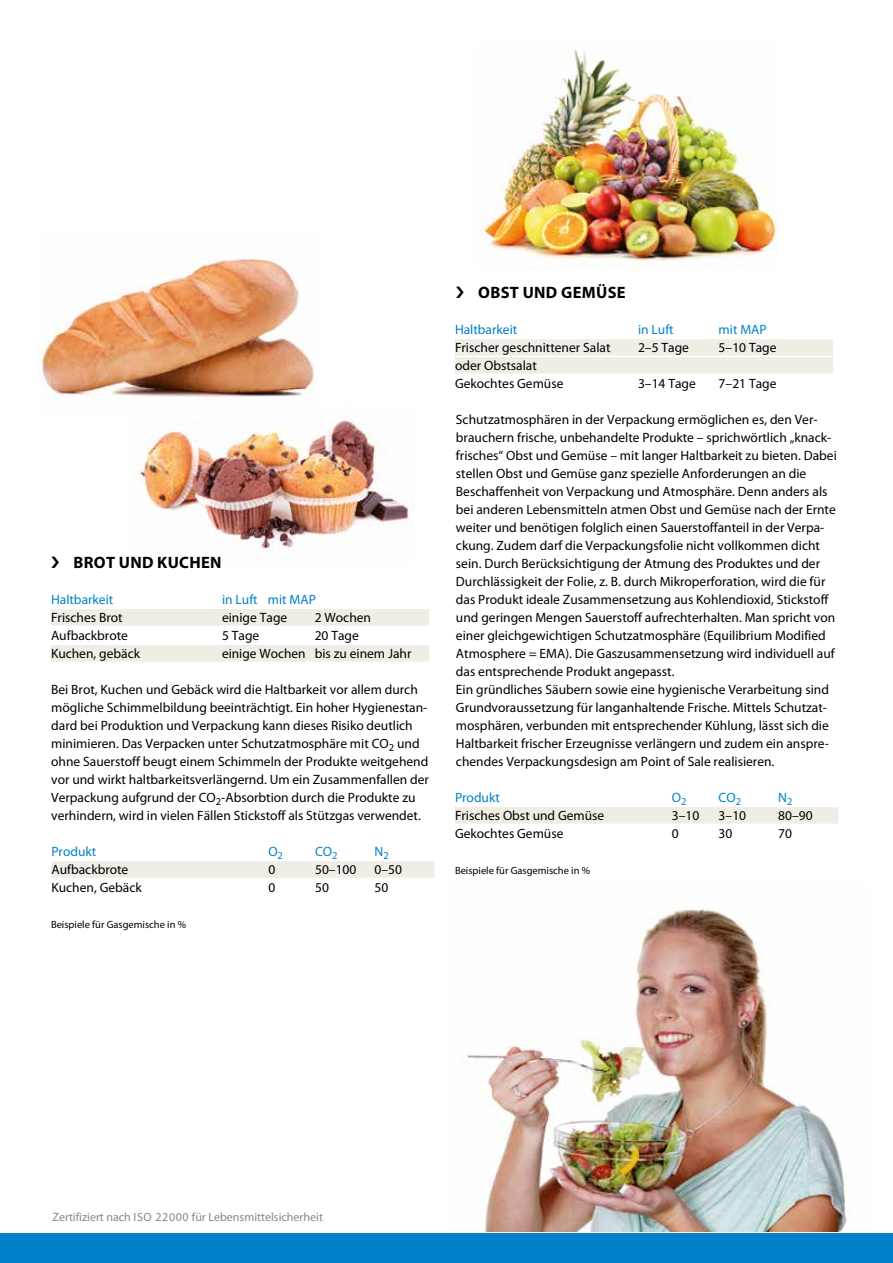
<style>
.page{position:relative;width:893px;height:1263px;background:#fff}
.page>*{position:absolute;margin:0;border:0;box-sizing:border-box;transform-origin:0 0}
.t1{font:700 16.5px "Myriad Pro";letter-spacing:.02em;color:#000}
.t2{font:13.5px/18px "Myriad Pro";color:#000}
.t3{font:13.5px "Myriad Pro";color:#0081c9}
.t4{font:12px "Myriad Pro";color:#878787}
.t5{font:10.5px "Myriad Pro";color:#000}
</style>
<div class="page">
<div style="left:0;top:1234px;width:893px;height:29px;background:#0081c9"></div>
<img style="left:467px;top:909px;width:381px;height:323px">
<img style="left:37px;top:258px;width:277px;height:144px">
<img style="left:138px;top:416px;width:276px;height:136px">
<img style="left:475px;top:48px;width:304px;height:220px">
<div style="left:51px;top:609px;width:378px;height:17px;background:#efede4"></div>
<div style="left:51px;top:645px;width:378px;height:17px;background:#efede4"></div>
<div style="left:455px;top:339px;width:378px;height:17px;background:#efede4"></div>
<div style="left:455px;top:357px;width:378px;height:17px;background:#efede4"></div>
<div style="left:51px;top:861px;width:383px;height:17px;background:#efede4"></div>
<div style="left:455px;top:807px;width:383px;height:17px;background:#efede4"></div>
<p class="t1" style="left:74px;top:551px;width:150px">BROT UND KUCHEN</p>
<p class="t3" style="left:51px;top:591px;width:64px">Haltbarkeit</p>
<p class="t3" style="left:222px;top:591px;width:95px">in Luft mit MAP</p>
<p class="t2" style="left:51px;top:608px;width:73px">Frisches Brot</p>
<p class="t2" style="left:222px;top:608px;width:67px">einige Tage</p>
<p class="t2" style="left:315px;top:608px;width:58px">2 Wochen</p>
<p class="t2" style="left:51px;top:626px;width:78px">Aufbackbrote</p>
<p class="t2" style="left:222px;top:626px;width:39px">5 Tage</p>
<p class="t2" style="left:315px;top:626px;width:46px">20 Tage</p>
<p class="t2" style="left:51px;top:644px;width:91px">Kuchen, gebäck</p>
<p class="t2" style="left:222px;top:644px;width:191px">einige Wochen bis zu einem Jahr</p>
<p class="t2" style="left:51px;top:680px;width:379px">Bei Brot, Kuchen und Gebäck wird die Haltbarkeit vor allem durch mögliche Schimmelbildung beeinträchtigt. Ein hoher Hygienestan&shy;dard bei Produktion und Verpackung kann dieses Risiko deutlich minimieren. Das Verpacken unter Schutzatmosphäre mit CO<sub>2</sub> und ohne Sauerstoff beugt einem Schimmeln der Produkte weitgehend vor und wirkt haltbarkeitsverlängernd. Um ein Zusammenfallen der Verpackung aufgrund der CO<sub>2</sub>-Absorbtion durch die Produkte zu verhindern, wird in vielen Fällen Stickstoff als Stützgas verwendet.</p>
<p class="t3" style="left:51px;top:843px;width:46px">Produkt</p>
<p class="t3" style="left:268px;top:843px;width:16px">O<sub>2</sub></p>
<p class="t3" style="left:315px;top:843px;width:24px">CO<sub>2</sub></p>
<p class="t3" style="left:375px;top:843px;width:16px">N<sub>2</sub></p>
<p class="t2" style="left:51px;top:860px;width:78px">Aufbackbrote</p>
<p class="t2" style="left:268px;top:860px;width:8px">0</p>
<p class="t2" style="left:315px;top:860px;width:43px">50–100</p>
<p class="t2" style="left:375px;top:860px;width:29px">0–50</p>
<p class="t2" style="left:51px;top:878px;width:92px">Kuchen, Gebäck</p>
<p class="t2" style="left:268px;top:878px;width:8px">0</p>
<p class="t2" style="left:315px;top:878px;width:15px">50</p>
<p class="t2" style="left:375px;top:878px;width:15px">50</p>
<p class="t5" style="left:51px;top:918px;width:137px">Beispiele für Gasgemische in %</p>
<p class="t1" style="left:478px;top:281px;width:149px">OBST UND GEMÜSE</p>
<p class="t3" style="left:455px;top:321px;width:64px">Haltbarkeit</p>
<p class="t3" style="left:638px;top:321px;width:37px">in Luft</p>
<p class="t3" style="left:719px;top:321px;width:50px">mit MAP</p>
<p class="t2" style="left:455px;top:338px;width:157px">Frischer geschnittener Salat</p>
<p class="t2" style="left:638px;top:338px;width:52px">2–5 Tage</p>
<p class="t2" style="left:719px;top:338px;width:59px">5–10 Tage</p>
<p class="t2" style="left:455px;top:356px;width:110px">oder Obstsalat<br>Gekochtes Gemüse</p>
<p class="t2" style="left:638px;top:374px;width:59px">3–14 Tage</p>
<p class="t2" style="left:719px;top:374px;width:59px">7–21 Tage</p>
<p class="t2" style="left:456px;top:410px;width:382px">Schutzatmosphären in der Verpackung ermöglichen es, den Ver&shy;brauchern frische, unbehandelte Produkte – sprichwörtlich „knack&shy;frisches“ Obst und Gemüse – mit langer Haltbarkeit zu bieten. Dabei stellen Obst und Gemüse ganz spezielle Anforderungen an die Beschaffenheit von Verpackung und Atmosphäre. Denn anders als bei anderen Lebensmitteln atmen Obst und Gemüse nach der Ernte weiter und benötigen folglich einen Sauerstoffanteil in der Verpa&shy;ckung. Zudem darf die Verpackungsfolie nicht vollkommen dicht sein. Durch Berücksichtigung der Atmung des Produktes und der Durchlässigkeit der Folie, z. B. durch Mikroperforation, wird die für das Produkt ideale Zusammensetzung aus Kohlendioxid, Stickstoff und geringen Mengen Sauerstoff aufrechterhalten. Man spricht von einer gleichgewichtigen Schutzatmosphäre (Equilibrium Modified Atmosphere = EMA). Die Gaszusammensetzung wird individuell auf das entsprechende Produkt angepasst.<br>Ein gründliches Säubern sowie eine hygienische Verarbeitung sind Grundvoraussetzung für langanhaltende Frische. Mittels Schutzat&shy;mosphären, verbunden mit entsprechender Kühlung, lässt sich die Haltbarkeit frischer Erzeugnisse verlängern und zudem ein anspre&shy;chendes Verpackungsdesign am Point of Sale realisieren.</p>
<p class="t3" style="left:455px;top:789px;width:46px">Produkt</p>
<p class="t3" style="left:672px;top:789px;width:16px">O<sub>2</sub></p>
<p class="t3" style="left:719px;top:789px;width:24px">CO<sub>2</sub></p>
<p class="t3" style="left:778px;top:789px;width:16px">N<sub>2</sub></p>
<p class="t2" style="left:455px;top:806px;width:151px">Frisches Obst und Gemüse</p>
<p class="t2" style="left:672px;top:806px;width:29px">3–10</p>
<p class="t2" style="left:719px;top:806px;width:29px">3–10</p>
<p class="t2" style="left:778px;top:806px;width:36px">80–90</p>
<p class="t2" style="left:455px;top:824px;width:110px">Gekochtes Gemüse</p>
<p class="t2" style="left:672px;top:824px;width:8px">0</p>
<p class="t2" style="left:719px;top:824px;width:15px">30</p>
<p class="t2" style="left:778px;top:824px;width:15px">70</p>
<p class="t5" style="left:455px;top:864px;width:137px">Beispiele für Gasgemische in %</p>
<p class="t4" style="left:52px;top:1209px;width:272px">Zertifiziert nach ISO 22000 für Lebensmittelsicherheit</p>
</div>
